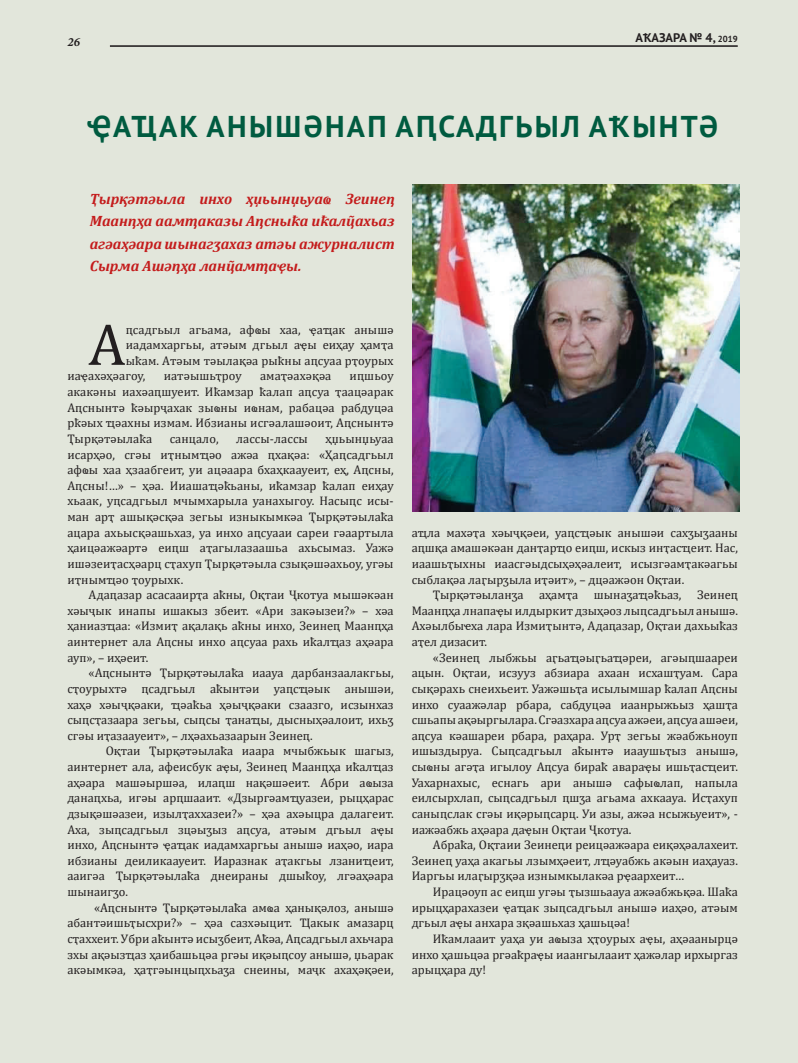
<style>
.page{position:relative;width:798px;height:1063px;background:#fff}
.page>*{position:absolute;margin:0;border:0;box-sizing:border-box;transform-origin:0 0}
.t1{font:59.38px "Cambria";color:#231f20}
.t2{font:700 30px "PT Sans";letter-spacing:.08em;color:#005b40}
.t3{font:italic 700 15px/22.5px "Cambria";color:#c41c1c;text-align:justify}
.t4{font:12.5px/15.6px "Cambria";color:#231f20;text-align:justify}
.t5{font:700 12.5px "PT Sans";color:#231f20}
.t6{font:italic 700 12.5px "Minion Pro";color:#231f20}
.s1{font-size:8.75px}
</style>
<div class="page">
<div style="left:0;top:0;width:797px;height:1063px;background:#e2e6db"></div>
<img style="left:412px;top:184px;width:327px;height:327px">
<hr style="left:110px;top:46px;width:627px;height:1px;background:#231f20">
<p class="t6" style="left:68px;top:33px;width:14px">26</p>
<p class="t5" style="left:635px;top:29px;width:104px">АҞАЗАРА № 4, <span class="s1">2019</span></p>
<h2 class="t2" style="left:87px;top:106px;width:142px">Ҿаҵак аны</h2>
<h2 class="t2" style="left:275px;top:106px;width:244px">шәнап АԤсадгьыл</h2>
<h2 class="t2" style="left:588px;top:106px;width:66px">аҟынт</h2>
<h2 class="t2" style="left:698px;top:106px;width:20px">ә</h2>
<p class="t3" style="left:90px;top:187px;width:306px">Ҭырқәтәыла инхо ҳџьынџьуаҩ Зеинеԥ Маанԥҳа аамҭаказы Аԥсныҟа иҟалҵахьаз агәаҳәара шынагӡахаз атәы ажурналист Сырма Ашәԥҳа ланҵамҭаҿы.</p>
<h1 class="t1" style="left:88px;top:310px;width:38px">А</h1>
<p class="t4" style="left:126px;top:321px;width:269px">ԥсадгьыл агьама, афҩы хаа, ҿаҵак анышә</p>
<p class="t4" style="left:126px;top:337px;width:269px">иадамхаргьы, атәым дгьыл аҿы еиҳау ҳамҭа</p>
<p class="t4" style="left:126px;top:353px;width:269px">ыҟам. Атәым тәылақәа рыҟны аԥсуаа рҭоурых</p>
<p class="t4" style="left:67px;top:368px;width:80px">иаҿахәҳәагоу,</p>
<p class="t4" style="left:164px;top:368px;width:80px">иатәышьҭроу</p>
<p class="t4" style="left:260px;top:368px;width:73px">амаҭәахәқәа</p>
<p class="t4" style="left:67px;top:368px;width:328px;text-indent:282px">иԥшьоу акакәны иахәаԥшуеит. Иҟамзар ҟалап аԥсуа ҭаацәарак Аԥснынтә ҟәырҷахак зыҩны иҩнам, рабацәа рабдуцәа рҟәых ҵәахны измам. Ибзианы исгәалашәоит, Аԥснынтә Ҭырқәтәылаҟа</p>
<p class="t4" style="left:67px;top:431px;width:328px;text-indent:258px">ҳџьынџьуаа исарҳәо, сгәы иҭнымҵәо ажәа ԥхақәа: «Ҳаԥсадгьыл афҩы хаа ҳзаабгеит, уи ацәаара бхаҳкаауеит, еҳ, Аԥсны, Аԥсны!…» – ҳәа. Ииашаҵәҟьаны, иҟамзар ҟалап еиҳау хьаак, уԥсадгьыл мчымхарыла уанахыгоу. Насыԥс исы&shy;ман арҭ ашықәсқәа зегьы изныкымкәа Ҭырқәтәылаҟа ацара ахьысқәашьхаз, уа инхо аԥсуааи сареи гәаартыла ҳаицәажәартә еиԥш аҭагылазаашьа ахьсымаз. Уажә ишәзеиҭасҳәарц сҭахуп Ҭырқәтәыла сзықәшәахьоу, угәы иҭнымҵәо ҭоурыхк.</p>
<p class="t4" style="left:67px;top:587px;width:328px;text-indent:21px">Адаԥазар асасааирҭа аҟны, Оқтаи Ҷкотуа мышәкәан хәыҷык инапы ишакыз збеит. «Ари закәызеи?» – хәа ҳаниазҵаа: «Измиҭ ақалақь аҟны инхо, Зеинеԥ Маанԥҳа аинтернет ала Аԥсны инхо аԥсуаа рахь иҟалҵаз аҳәара ауп», – иҳәеит.</p>
<p class="t4" style="left:67px;top:665px;width:328px;text-indent:21px">«Аԥснынтә Ҭырқәтәылаҟа иаауа дарбанзаалакгьы, сҭоурыхтә ԥсадгьыл аҟынтәи уаԥсҵәык анышәи, хаҳә хәыҷқәаки, ҵәаҟьа ҳәыҷқәаки сзаазго, исзынхаз сыԥсҭазаара зегьы, сыԥсы ҭанаҵы, дысныҳәалоит, ихьӡ сгәы иҭазаауеит», – лҳәахьазаарын Зеинеԥ.</p>
<p class="t4" style="left:67px;top:743px;width:328px;text-indent:38px">Оқтаи Ҭырқәтәылаҟа иаара мчыбжьык шагыз, аинтернет ала, афеисбук аҿы, Зеинеԥ Маанԥҳа иҟалҵаз аҳәара машәыршәа, илаԥш нақәшәеит. Абри аҩыза данаԥхьа, игәы арԥшааит. «Дзыргәамҵуазеи, рыцҳарас дзықәшәазеи, изылҭаххазеи?» – ҳәа ахәыцра далагеит.<br>Аха, зыԥсадгьыл зцәыӡыз аԥсуа, атәым дгьыл аҿы инхо, Аԥснынтә ҿаҵак иадамхаргьы анышә иаҳәо, иара ибзианы деиликаауеит. Иаразнак аҭакгьы лзаниҵеит, ааигәа Ҭырқәтәылаҟа днеираны дшыҟоу, лгәаҳәара шынаигӡо.</p>
<p class="t4" style="left:67px;top:900px;width:328px;text-indent:27px">«Аԥснынтә Ҭырқәтәылаҟа амҩа ҳанықәлоз, анышә абантәишьҭысхри?» – ҳәа сазхәыцит. Ҵакык амазарц сҭаххеит. Убри аҟынтә исыӡбеит, Аҟәа, Аԥсадгьыл ахьчара зхы ақәызҵаз ҳаибашьцәа ргәы иқәыԥсоу анышә, џьарак акәымкәа, ҳаҭгәынцыԥхьаӡа снеины, маҷк ахаҳәқәеи,</p>
<p class="t4" style="left:170px;top:431px;width:50px">санцало,</p>
<p class="t4" style="left:236px;top:431px;width:73px">лассы-лассы</p>
<p class="t4" style="left:411px;top:525px;width:327px">аҵла махәҭа хәыҷқәеи, уаԥсҵәык анышәи сахӡыӡааны аԥшқа амашәкәан данҭарҵо еиԥш, искыз инҭасҵеит. Нас, иаашьҭыхны иаасгәыдсыҳәҳәалеит, исызгәамҭакәагьы сыблақәа лаӷырӡыла иҭәит», – дцәажәон Оқтаи.</p>
<p class="t4" style="left:411px;top:587px;width:327px;text-indent:21px">Ҭырқәтәыланӡа аҳамҭа шынаӡаҵәҟьаз, Зеинеԥ Маанԥҳа лнапаҿы илдыркит дзыҳәоз лыԥсадгьыл анышә.<br>Ахәылбыҽха лара Измиҭынтә, Адаԥазар, Оқтаи дахьыҟаз аҭел дизасит.</p>
<p class="t4" style="left:411px;top:650px;width:327px;text-indent:21px">«Зеинеԥ лыбжьы аӷьаҵәыӷьаҵәреи, агәыԥшаареи ацын. Оқтаи, исзууз абзиара ахаан исхашҭуам. Сара сықәрахь снеихьеит. Уажәшьҭа исылымшар ҟалап Аԥсны инхо суаажәлар рбара, сабдуцәа иаанрыжьыз ҳашҭа сшьапы ақәыргылара. Сгәазхара аԥсуа ажәеи, аԥсуа ашәеи, аԥсуа кәашареи рбара, раҳара. Урҭ зегьы жәабжьноуп ишыздыруа. Сыԥсадгьыл аҟынтә иааушьҭыз анышә, сыҩны агәҭа игылоу Аԥсуа бираҟ авараҿы ишьҭасҵеит.<br>Уахарнахыс, еснагь ари анышә сафыҩлап, напыла еилсырхлап, сыԥсадгьыл ԥшӡа агьама ахкаауа. Исҭахуп саныԥслак сгәы иқәрыԥсарц. Уи азы, ажәа нсыжьуеит», - иажәабжь аҳәара даҿын Оқтаи Ҷкотуа.</p>
<p class="t4" style="left:411px;top:837px;width:327px;text-indent:21px">Абраҟа, Оқтаии Зеинеԥи реицәажәара еиқәҳәалахеит.<br>Зеинеԥ уаҳа акагьы лзымҳәеит, лҵәуабжь акәын иаҳауаз.<br>Иаргьы илаӷырӡқәа изнымкылакәа рҿаархеит…</p>
<p class="t4" style="left:411px;top:884px;width:327px;text-indent:21px">Ирацәоуп ас еиԥш угәы ҭызшьаауа ажәабжьқәа. Шаҟа ирыцҳарахазеи ҿаҵак зыԥсадгьыл анышә иаҳәо, атәым дгьыл аҿы анхара зқәашьхаз ҳашьцәа!</p>
<p class="t4" style="left:411px;top:931px;width:327px;text-indent:21px">Иҟамлааит уаҳа уи аҩыза ҳҭоурых аҿы, аҳәаанырцә инхо ҳашьцәа ргәаҟраҿы иаангылааит ҳажәлар ирхыргаз арыцҳара ду!</p>
</div>
